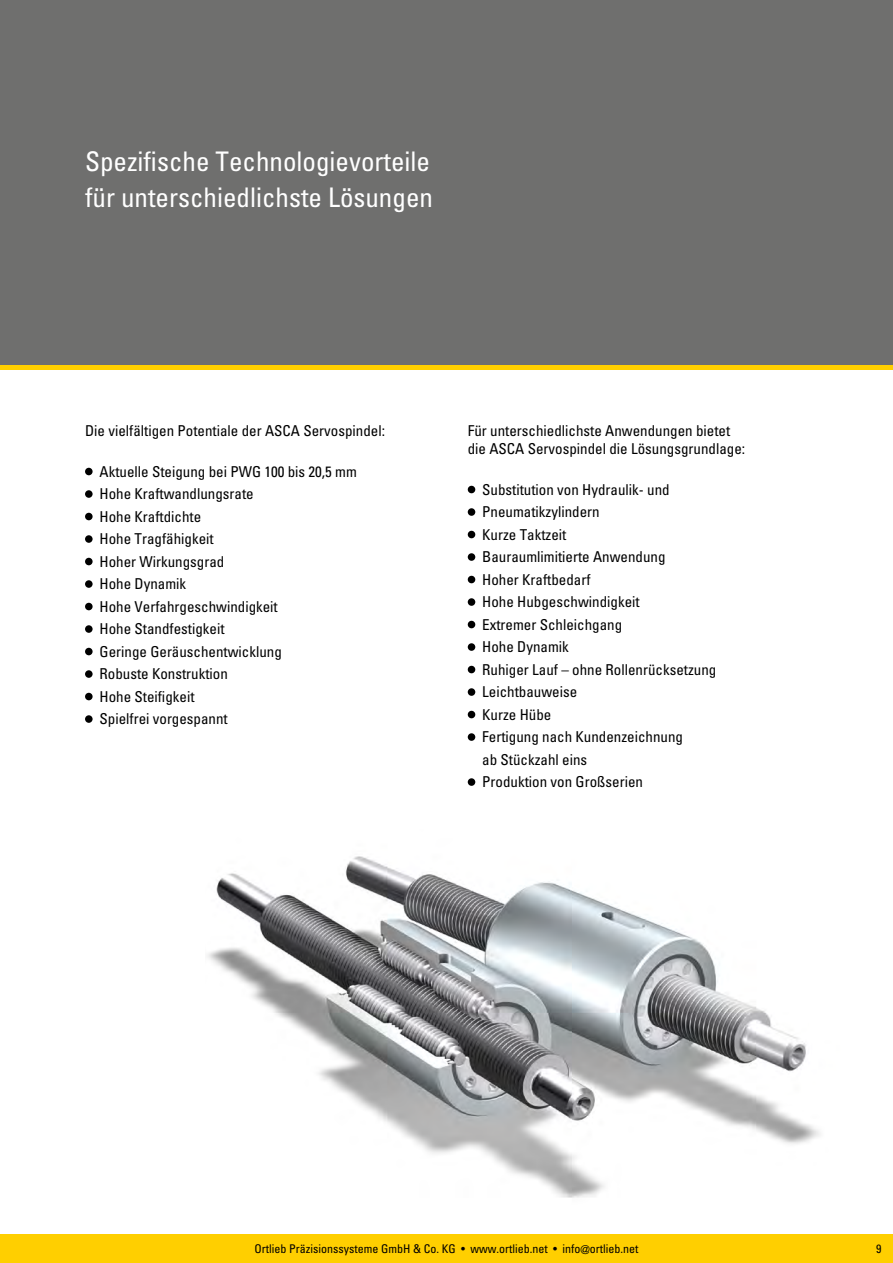
<style>
.page{position:relative;width:893px;height:1263px;background:#fff}
.page>*{position:absolute;margin:0;border:0;box-sizing:border-box;transform-origin:0 0}
.t1{font:condensed 27px/36px "Univers LT Std";color:#fff}
.t2{font:condensed 15px/22.5px "Univers LT Std";color:#000}
.t3{font:condensed 12px "Univers LT Std";color:#000}
</style>
<div class="page">
<div style="left:0;top:0;width:893px;height:370px;background:#6f6f6e"></div>
<div style="left:0;top:1234px;width:893px;height:29px;background:#ffcf00"></div>
<img style="left:207px;top:856px;width:613px;height:342px">
<hr style="left:0;top:366px;width:893px;height:4px;background:#ffcf00">
<div style="left:85px;top:468px;width:8px;height:7px;background:#000;border-radius:50%"></div>
<div style="left:85px;top:490px;width:8px;height:8px;background:#000;border-radius:50%"></div>
<div style="left:85px;top:513px;width:8px;height:7px;background:#000;border-radius:50%"></div>
<div style="left:85px;top:535px;width:8px;height:8px;background:#000;border-radius:50%"></div>
<div style="left:85px;top:558px;width:8px;height:7px;background:#000;border-radius:50%"></div>
<div style="left:85px;top:580px;width:8px;height:8px;background:#000;border-radius:50%"></div>
<div style="left:85px;top:603px;width:8px;height:7px;background:#000;border-radius:50%"></div>
<div style="left:85px;top:625px;width:8px;height:8px;background:#000;border-radius:50%"></div>
<div style="left:85px;top:648px;width:8px;height:7px;background:#000;border-radius:50%"></div>
<div style="left:85px;top:670px;width:8px;height:8px;background:#000;border-radius:50%"></div>
<div style="left:85px;top:693px;width:8px;height:7px;background:#000;border-radius:50%"></div>
<div style="left:85px;top:715px;width:8px;height:8px;background:#000;border-radius:50%"></div>
<div style="left:468px;top:486px;width:7px;height:7px;background:#000;border-radius:50%"></div>
<div style="left:468px;top:508px;width:7px;height:8px;background:#000;border-radius:50%"></div>
<div style="left:468px;top:531px;width:7px;height:7px;background:#000;border-radius:50%"></div>
<div style="left:468px;top:553px;width:7px;height:8px;background:#000;border-radius:50%"></div>
<div style="left:468px;top:576px;width:7px;height:7px;background:#000;border-radius:50%"></div>
<div style="left:468px;top:598px;width:7px;height:8px;background:#000;border-radius:50%"></div>
<div style="left:468px;top:621px;width:7px;height:7px;background:#000;border-radius:50%"></div>
<div style="left:468px;top:643px;width:7px;height:8px;background:#000;border-radius:50%"></div>
<div style="left:468px;top:666px;width:7px;height:7px;background:#000;border-radius:50%"></div>
<div style="left:468px;top:688px;width:7px;height:8px;background:#000;border-radius:50%"></div>
<div style="left:468px;top:711px;width:7px;height:7px;background:#000;border-radius:50%"></div>
<div style="left:468px;top:733px;width:7px;height:8px;background:#000;border-radius:50%"></div>
<div style="left:468px;top:778px;width:7px;height:8px;background:#000;border-radius:50%"></div>
<h1 class="t1" style="left:85px;top:143px;width:349px">Spezifische Technologievorteile für unterschiedlichste Lösungen</h1>
<p class="t2" style="left:85px;top:419px;width:301px">Die vielfältigen Potentiale der ASCA Servospindel:</p>
<p class="t2" style="left:100px;top:460px;width:259px">Aktuelle Steigung bei PWG 100 bis 20,5 mm<br>Hohe Kraftwandlungsrate<br>Hohe Kraftdichte<br>Hohe Tragfähigkeit<br>Hoher Wirkungsgrad<br>Hohe Dynamik<br>Hohe Verfahrgeschwindigkeit<br>Hohe Standfestigkeit<br>Geringe Geräuschentwicklung<br>Robuste Konstruktion<br>Hohe Steifigkeit<br>Spielfrei vorgespannt</p>
<p class="t2" style="left:468px;top:422px;width:279px;line-height:18px">Für unterschiedlichste Anwendungen bietet die ASCA Servospindel die Lösungsgrundlage:</p>
<p class="t2" style="left:482px;top:478px;width:236px">Substitution von Hydraulik- und<br>Pneumatikzylindern<br>Kurze Taktzeit<br>Bauraumlimitierte Anwendung<br>Hoher Kraftbedarf<br>Hohe Hubgeschwindigkeit<br>Extremer Schleichgang<br>Hohe Dynamik<br>Ruhiger Lauf – ohne Rollenrücksetzung<br>Leichtbauweise<br>Kurze Hübe<br>Fertigung nach Kundenzeichnung<br>ab Stückzahl eins<br>Produktion von Großserien</p>
<p class="t3" style="left:254px;top:1241px;width:386px">Ortlieb Präzisionssysteme GmbH &amp; Co. KG • www.ortlieb.net • info@ortlieb.net</p>
<p class="t3" style="left:876px;top:1241px;width:7px">9</p>
</div>
